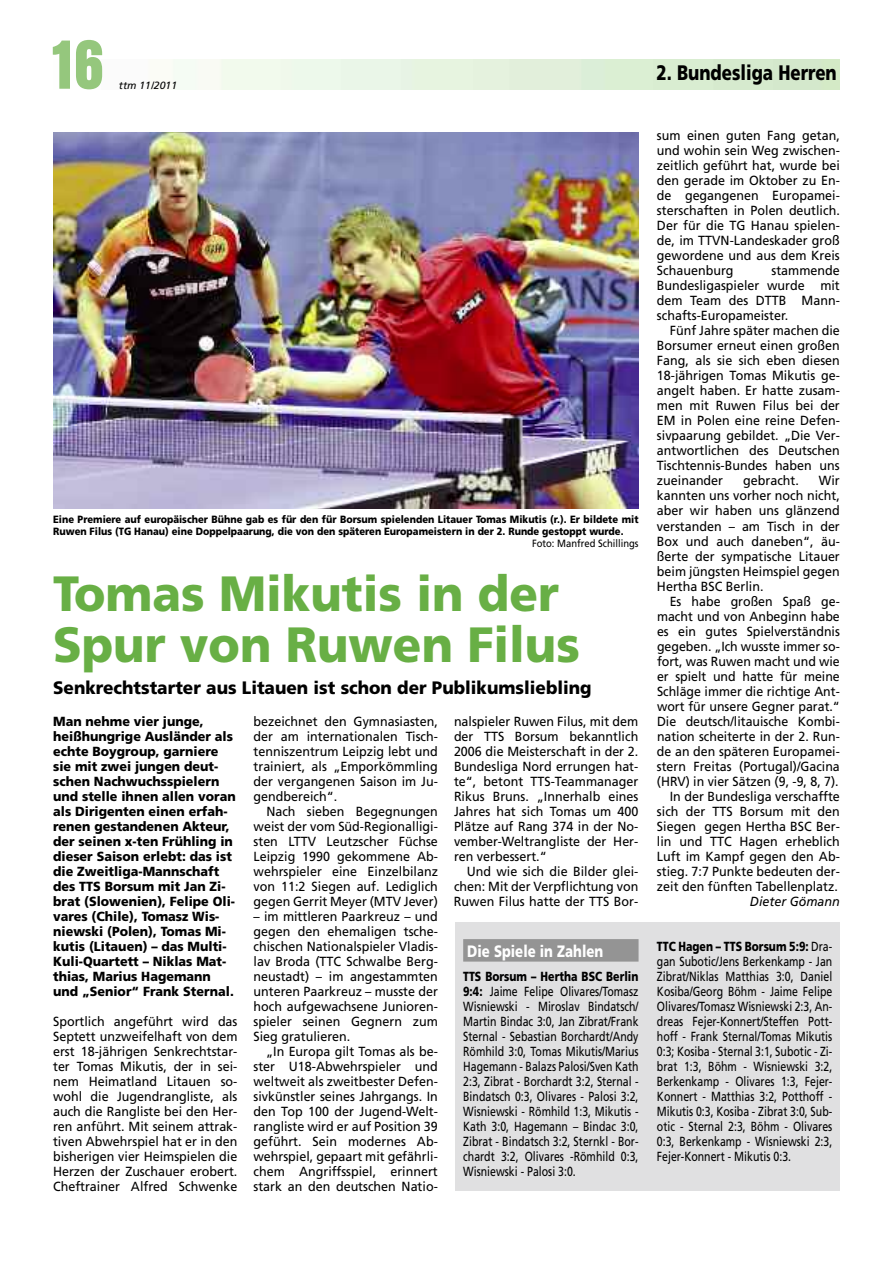
<style>
.page{position:relative;width:893px;height:1263px;background:#fff}
.page>*{position:absolute;margin:0;border:0;box-sizing:border-box;transform-origin:0 0}
.t1{font:700 condensed 72px "Aurora BT";color:#95c77d}
.t2{font:900 49.5px/51px "Frutiger";color:#68af45;scale:.95 1}
.t3{font:900 21px "Frutiger";color:#000;scale:.8 1}
.t4{font:900 18px "Frutiger";color:#000;scale:.95 1}
.t5{font:900 16.5px "Frutiger";color:#fff;scale:.8 1}
.t6{font:13.2px/15px "Frutiger";color:#000;text-align:justify;scale:.95 1}
.t7{font:13.2px/15px "Frutiger";color:#000;text-align:justify;scale:.8 1}
.t8{font:13.2px/15px "Frutiger";color:#000;text-align:right;scale:.94 1}
.t9{font:900 13.2px/15px "Frutiger";color:#000;scale:.95 1}
.t10{font:italic 13.2px "Frutiger";color:#000;scale:.95 1}
.t11{font:900 10.5px/12px "Frutiger";color:#000;scale:.9 1}
.t12{font:10.5px "Frutiger";color:#000;scale:.9 1}
.t13{font:italic 10.5px "Frutiger";color:#000}
.s1{font-weight:900}
</style>
<div class="page">
<div style="left:456px;top:922px;width:384px;height:269px;background:#e0e0e1"></div>
<div style="left:463px;top:939px;width:176px;height:22px;background:#949494"></div>
<img style="left:53px;top:132px;width:586px;height:376px">
<h1 class="t1" style="left:53px;top:22px;width:53px">16</h1>
<p class="t13" style="left:119px;top:79px;width:60px">ttm 11/2011</p>
<p class="t11" style="left:53px;top:513px;width:652px">Eine Premiere auf europäischer Bühne gab es für den für Borsum spielenden Litauer Tomas Mikutis (r.). Er bildete mit<br>Ruwen Filus (TG Hanau) eine Doppelpaarung, die von den späteren Europameistern in der 2. Runde gestoppt wurde.</p>
<p class="t12" style="left:532px;top:537px;width:120px">Foto: Manfred Schillings</p>
<h2 class="t2" style="left:53px;top:568px;width:556px">Tomas Mikutis in der<br>Spur von Ruwen Filus</h2>
<h3 class="t4" style="left:53px;top:677px;width:568px">Senkrechtstarter aus Litauen ist schon der Publikumsliebling</h3>
<p class="t9" style="left:53px;top:713px;width:194px">Man nehme vier junge, heißhungrige Ausländer als echte Boygroup, garniere sie mit zwei jungen deut&shy;schen Nachwuchsspielern und stelle ihnen allen voran als Dirigenten einen erfah&shy;renen gestandenen Akteur, der seinen x-ten Frühling in dieser Saison erlebt: das ist die Zweitliga-Mannschaft des TTS Borsum mit Jan Zi&shy;brat (Slowenien), Felipe Oli&shy;vares (Chile), Tomasz Wis&shy;niewski (Polen), Tomas Mi&shy;kutis (Litauen) – das Multi-<br>Kuli-Quartett – Niklas Mat&shy;thias, Marius Hagemann und „Senior“ Frank Sternal.</p>
<p class="t6" style="left:53px;top:1013px;width:196px">Sportlich angeführt wird das Septett unzweifelhaft von dem erst 18-jährigen Senkrechtstar&shy;ter Tomas Mikutis, der in sei&shy;nem Heimatland Litauen so&shy;wohl die Jugendrangliste, als auch die Rangliste bei den Her&shy;ren anführt. Mit seinem attrak&shy;tiven Abwehrspiel hat er in den bisherigen vier Heimspielen die Herzen der zuschauer erobert.<br>Cheftrainer Alfred Schwenke</p>
<p class="t6" style="left:254px;top:713px;width:196px">bezeichnet den Gymnasiasten, der am internationalen Tisch&shy;tenniszentrum Leipzig lebt und trainiert, als „Emporkömmling der vergangenen Saison im Ju&shy;gendbereich“.</p>
<p class="t6" style="left:254px;top:803px;width:196px;text-indent:13px">Nach sieben Begegnungen weist der vom Süd-Regionalligi&shy;sten LTTV Leutzscher Füchse Leipzig 1990 gekommene Ab&shy;wehrspieler eine Einzelbilanz von 11:2 Siegen auf. Lediglich gegen Gerrit Meyer (MTV Jever)</p>
<p class="t6" style="left:254px;top:908px;width:196px">– im mittleren Paarkreuz – und gegen den ehemaligen tsche&shy;chischen Nationalspieler Vladis&shy;lav Broda (TTC Schwalbe Berg&shy;neustadt) – im angestammten unteren Paarkreuz – musste der hoch aufgewachsene Junioren&shy;spieler seinen Gegnern zum Sieg gratulieren.</p>
<p class="t6" style="left:253px;top:1043px;width:196px;text-indent:13px">„In Europa gilt Tomas als be&shy;ster U18-Abwehrspieler und weltweit als zweitbester Defen&shy;sivkünstler seines Jahrgangs. In den Top 100 der Jugend-Welt&shy;rangliste wird er auf Position 39 geführt. Sein modernes Ab&shy;wehrspiel, gepaart mit gefährli&shy;chem Angriffsspiel, erinnert stark an den deutschen Natio-</p>
<p class="t6" style="left:454px;top:713px;width:196px">nalspieler Ruwen Filus, mit dem der TTS Borsum bekanntlich 2006 die Meisterschaft in der 2.<br>Bundesliga Nord errungen hat&shy;te“, betont TTS-Teammanager Rikus Bruns. „Innerhalb eines Jahres hat sich Tomas um 400<br>Plätze auf Rang 374 in der No&shy;vember-Weltrangliste der Her&shy;ren verbessert.“</p>
<p class="t6" style="left:454px;top:863px;width:196px;text-indent:13px">Und wie sich die Bilder glei&shy;chen: Mit der Verpflichtung von Ruwen Filus hatte der TTS Bor-</p>
<p class="t5" style="left:467px;top:941px;width:172px">Die Spiele in Zahlen</p>
<p class="t7" style="left:463px;top:968px;width:221px"><span class="s1">TTS Borsum – Hertha BSC Berlin 9:4:</span> Jaime Felipe Olivares/Tomasz Wisniewski - Miroslav Bindatsch/ Martin Bindac 3:0, Jan zibrat/Frank Sternal - Sebastian Borchardt/Andy Römhild 3:0, Tomas Mikutis/Marius Hagemann - Balazs Palosi/Sven Kath 2:3, zibrat - Borchardt 3:2, Sternal - Bindatsch 0:3, Olivares - Palosi 3:2, Wisniewski - Römhild 1:3, Mikutis - Kath 3:0, Hagemann – Bindac 3:0, zibrat - Bindatsch 3:2, Sternkl - Bor&shy;chardt 3:2, Olivares -Römhild 0:3, Wisniewski - Palosi 3:0.</p>
<h3 class="t3" style="left:656px;top:60px;width:227px">2. Bundesliga Herren</h3>
<p class="t6" style="left:657px;top:128px;width:194px">sum einen guten Fang getan, und wohin sein Weg zwischen&shy;zeitlich geführt hat, wurde bei den gerade im Oktober zu En&shy;de gegangenen Europamei&shy;sterschaften in Polen deutlich.<br>Der für die TG Hanau spielen&shy;de, im TTVN-Landeskader groß gewordene und aus dem Kreis Schauenburg</p>
<p class="t6" style="left:657px;top:263px;width:194px;text-indent:115px">stammende Bundesligaspieler wurde mit dem Team des DTTB Mann&shy;schafts-Europameister.</p>
<p class="t6" style="left:657px;top:323px;width:194px;text-indent:13px">Fünf Jahre später machen die Borsumer erneut einen großen Fang, als sie sich eben diesen 18-jährigen Tomas Mikutis ge&shy;angelt haben. Er hatte zusam&shy;men mit Ruwen Filus bei der EM in Polen eine reine Defen&shy;sivpaarung gebildet. „Die Ver&shy;antwortlichen des Deutschen Tischtennis-Bundes haben uns zueinander</p>
<p class="t6" style="left:743px;top:473px;width:60px">gebracht.</p>
<p class="t6" style="left:657px;top:473px;width:194px;text-indent:162px">Wir kannten uns vorher noch nicht, aber wir haben uns glänzend verstanden – am Tisch in der Box und auch daneben“, äu&shy;ßerte der sympatische Litauer beim jüngsten Heimspiel gegen Hertha BSC Berlin.</p>
<p class="t8" style="left:657px;top:593px;width:196px">Es habe großen Spaß ge&shy;macht und von Anbeginn habe es ein gutes Spielverständnis gegeben. „Ich wusste immer so&shy;fort, was Ruwen macht und wie er spielt und hatte für meine<br>Schläge immer die richtige Ant&shy;wort für unsere Gegner parat.“<br>Die deutsch/litauische Kombi&shy;nation scheiterte in der 2. Run&shy;de an den späteren Europamei&shy;stern Freitas (Portugal)/Gacina (HRV) in vier Sätzen (9, -9, 8, 7).<br>In der Bundesliga verschaffte sich der TTS Borsum mit den<br>Siegen gegen Hertha BSC Ber&shy;lin und TTC Hagen erheblich<br>Luft im Kampf gegen den Ab&shy;stieg. 7:7 Punkte bedeuten der&shy;zeit den fünften Tabellenplatz.</p>
<p class="t10" style="left:750px;top:893px;width:96px">Dieter Gömann</p>
<p class="t7" style="left:657px;top:938px;width:221px"><span class="s1">TTC Hagen – TTS Borsum 5:9:</span> Dra&shy;gan Subotic/Jens Berkenkamp - Jan zibrat/Niklas Matthias 3:0, Daniel Kosiba/Georg Böhm - Jaime Felipe Olivares/Tomasz Wisniewski 2:3, An&shy;dreas Fejer-Konnert/Steffen Pott&shy;hoff - Frank Sternal/Tomas Mikutis 0:3; Kosiba - Sternal 3:1, Subotic - zi&shy;brat 1:3, Böhm - Wisniewski 3:2, Berkenkamp - Olivares 1:3, Fejer-Konnert - Matthias 3:2, Potthoff - Mikutis 0:3, Kosiba - zibrat 3:0, Sub&shy;otic - Sternal 2:3, Böhm - Olivares 0:3, Berkenkamp - Wisniewski 2:3, Fejer-Konnert - Mikutis 0:3.</p>
</div>
